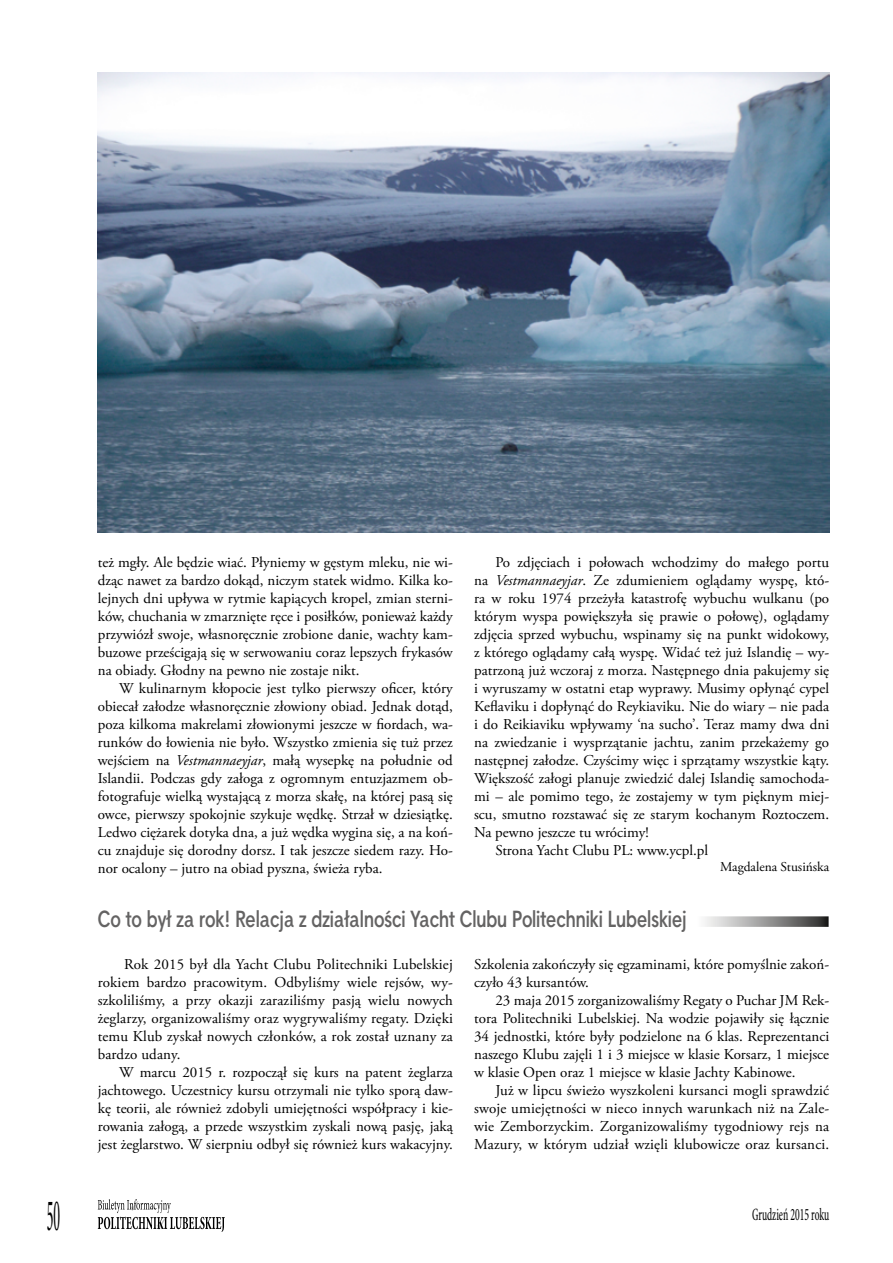
<style>
.page{position:relative;width:893px;height:1263px;background:#fff}
.page>*{position:absolute;margin:0;border:0;box-sizing:border-box;transform-origin:0 0}
.t1{font:condensed 45px "Minion Pro";color:#000;scale:.33 1}
.tytuł_3{font:700 22.5px "Straight Cnd EFN";color:#646363}
.t2{font:condensed 17.4px "Minion Pro";color:#000;scale:.6 1}
.t3{font:15px/18px "Adobe Garamond Pro";color:#000;text-align:justify}
.Autor{font:13.5px "Adobe Garamond Pro";color:#000}
.s1{font-style:italic}
</style>
<div class="page">
<svg style="left:98px;top:1199px;width:127px;height:33px"></svg>
<svg style="left:705px;top:916px;width:124px;height:11px"></svg>
<img style="left:98px;top:72px;width:731px;height:461px">
<p class="t3" style="left:98px;top:554px;width:357px">też mgły. Ale będzie wiać. Płyniemy w gęstym mleku, nie wi&shy;dząc nawet za bardzo dokąd, niczym statek widmo. Kilka ko&shy;lejnych dni upływa w rytmie kapiących kropel, zmian sterni&shy;ków, chuchania w zmarznięte ręce i posiłków, ponieważ każdy przywiózł swoje, własnoręcznie zrobione danie, wachty kam&shy;buzowe prześcigają się w serwowaniu coraz lepszych frykasów na obiady. Głodny na pewno nie zostaje nikt.</p>
<p class="t3" style="left:98px;top:680px;width:357px;text-indent:21px">W kulinarnym kłopocie jest tylko pierwszy oficer, który obiecał załodze własnoręcznie złowiony obiad. Jednak dotąd, poza kilkoma makrelami złowionymi jeszcze w fiordach, wa&shy;runków do łowienia nie było. Wszystko zmienia się tuż przez wejściem na <span class="s1">Vestmannaeyjar</span>, małą wysepkę na południe od Islandii. Podczas gdy załoga z ogromnym entuzjazmem ob&shy;fotografuje wielką wystającą z morza skałę, na której pasą się owce, pierwszy spokojnie szykuje wędkę. Strzał w dziesiątkę.<br>Ledwo ciężarek dotyka dna, a już wędka wygina się, a na koń&shy;cu znajduje się dorodny dorsz. I tak jeszcze siedem razy. Ho&shy;nor ocalony – jutro na obiad pyszna, świeża ryba.</p>
<p class="t3" style="left:474px;top:554px;width:357px;text-indent:21px">Po zdjęciach i połowach wchodzimy do małego portu na <span class="s1">Vestmannaeyjar</span>. Ze zdumieniem oglądamy wyspę, któ&shy;ra w roku 1974 przeżyła katastrofę wybuchu wulkanu (po którym wyspa powiększyła się prawie o połowę), oglądamy zdjęcia sprzed wybuchu, wspinamy się na punkt widokowy, z którego oglądamy całą wyspę. Widać też już Islandię – wy&shy;patrzoną już wczoraj z morza. Następnego dnia pakujemy się i wyruszamy w ostatni etap wyprawy. Musimy opłynąć cypel Keflaviku i dopłynąć do Reykiaviku. Nie do wiary – nie pada i do Reikiaviku wpływamy ‘na sucho’. Teraz mamy dwa dni na zwiedzanie i wysprzątanie jachtu, zanim przekażemy go następnej załodze. Czyścimy więc i sprzątamy wszystkie kąty.<br>Większość załogi planuje zwiedzić dalej Islandię samochoda&shy;mi – ale pomimo tego, że zostajemy w tym pięknym miej&shy;scu, smutno rozstawać się ze starym kochanym Roztoczem.<br>Na pewno jeszcze tu wrócimy!</p>
<p class="t3" style="left:495px;top:842px;width:214px">Strona Yacht Clubu PL: www.ycpl.pl</p>
<p class="Autor" style="left:720px;top:859px;width:111px">Magdalena Stusińska</p>
<p class="tytuł_3" style="left:98px;top:905px;width:590px">Co to był za rok! Relacja z działalności Yacht Clubu Politechniki Lubelskiej</p>
<p class="t3" style="left:98px;top:956px;width:357px;text-indent:26px">Rok 2015 był dla Yacht Clubu Politechniki Lubelskiej rokiem bardzo pracowitym. Odbyliśmy wiele rejsów, wy&shy;szkoliliśmy, a przy okazji zaraziliśmy pasją wielu nowych żeglarzy, organizowaliśmy oraz wygrywaliśmy regaty. Dzięki temu Klub zyskał nowych członków, a rok został uznany za bardzo udany.</p>
<p class="t3" style="left:98px;top:1064px;width:357px;text-indent:21px">W marcu 2015 r. rozpoczął się kurs na patent żeglarza jachtowego. Uczestnicy kursu otrzymali nie tylko sporą daw&shy;kę teorii, ale również zdobyli umiejętności współpracy i kie&shy;rowania załogą, a przede wszystkim zyskali nową pasję, jaką jest żeglarstwo. W sierpniu odbył się również kurs wakacyjny.</p>
<p class="t3" style="left:474px;top:956px;width:357px">Szkolenia zakończyły się egzaminami, które pomyślnie zakoń&shy;czyło 43 kursantów.</p>
<p class="t3" style="left:474px;top:992px;width:357px;text-indent:21px">23 maja 2015 zorganizowaliśmy Regaty o Puchar JM Rek&shy;tora Politechniki Lubelskiej. Na wodzie pojawiły się łącznie 34 jednostki, które były podzielone na 6 klas. Reprezentanci naszego Klubu zajęli 1 i 3 miejsce w klasie Korsarz, 1 miejsce w klasie Open oraz 1 miejsce w klasie Jachty Kabinowe.</p>
<p class="t3" style="left:474px;top:1082px;width:357px;text-indent:21px">Już w lipcu świeżo wyszkoleni kursanci mogli sprawdzić swoje umiejętności w nieco innych warunkach niż na Zale&shy;wie Zemborzyckim. Zorganizowaliśmy tygodniowy rejs na Mazury, w którym udział wzięli klubowicze oraz kursanci.</p>
<h1 class="t1" style="left:47px;top:1188px;width:42px">50</h1>
<p class="t2" style="left:752px;top:1203px;width:130px">Grudzień 2015 roku</p>
</div>
